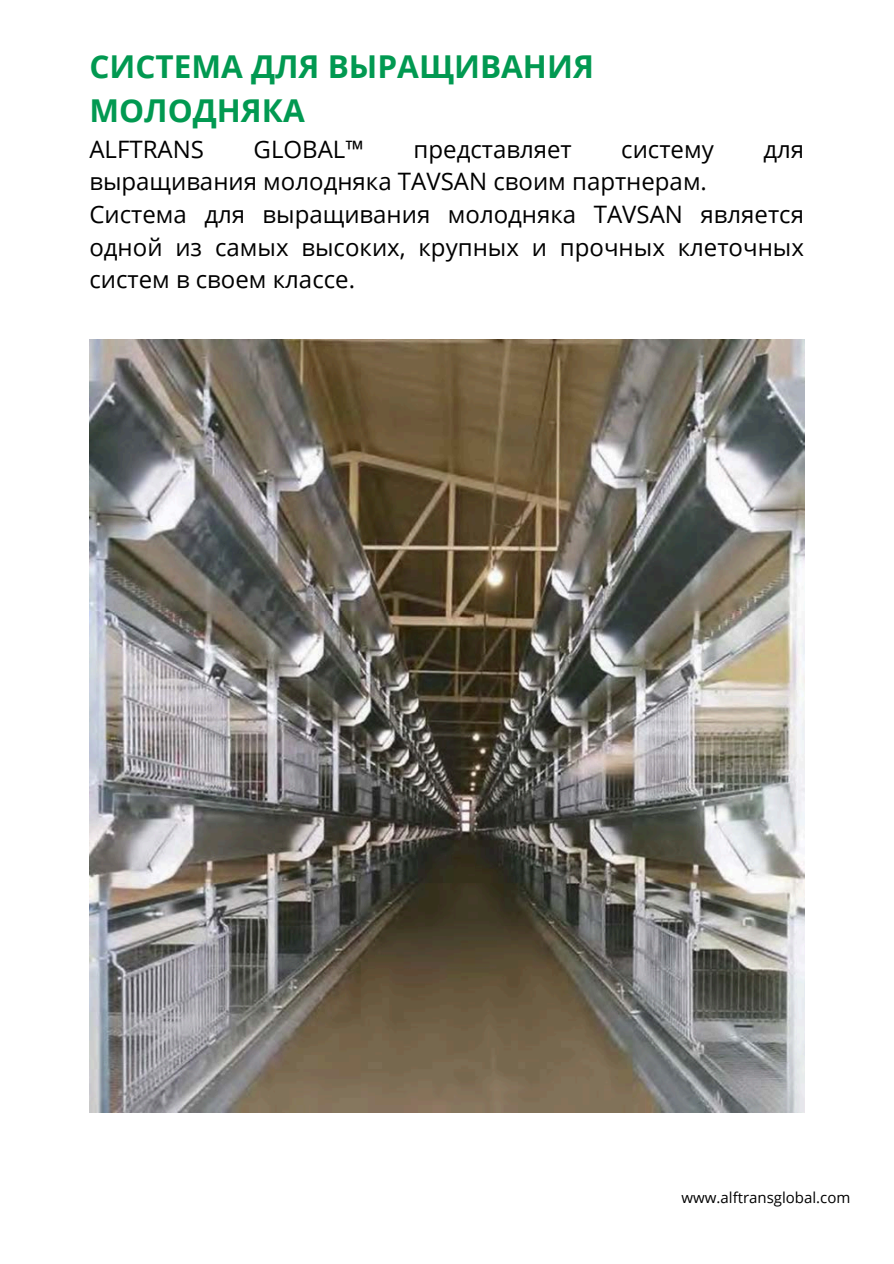
<style>
.page{position:relative;width:894px;height:1264px;background:#fff}
.page>*{position:absolute;margin:0;border:0;box-sizing:border-box;transform-origin:0 0}
.t1{font:700 31.5px/44px "Open Sans";color:#019951}
.t2{font:24px/32.7px "Open Sans";color:#000}
.t3{font:15px "Open Sans";color:#000}
</style>
<div class="page">
<img style="left:89px;top:340px;width:715px;height:772px">
<h1 class="t1" style="left:89px;top:44px;width:506px">СИСТЕМА ДЛЯ ВЫРАЩИВАНИЯ<br>МОЛОДНЯКА</h1>
<p class="t2" style="left:89px;top:132px;width:116px">ALFTRANS</p>
<p class="t2" style="left:253px;top:132px;width:112px">GLOBAL™</p>
<p class="t2" style="left:413px;top:132px;width:160px">представляет</p>
<p class="t2" style="left:621px;top:132px;width:94px">систему</p>
<p class="t2" style="left:763px;top:132px;width:42px">для</p>
<p class="t2" style="left:89px;top:165px;width:716px">выращивания молодняка TAVSAN своим партнерам.<br>Система для выращивания молодняка TAVSAN является одной из самых высоких, крупных и прочных клеточных систем в своем классе.</p>
<h2 class="t3" style="left:681px;top:1186px;width:170px">www.alftransglobal.com</h2>
</div>
